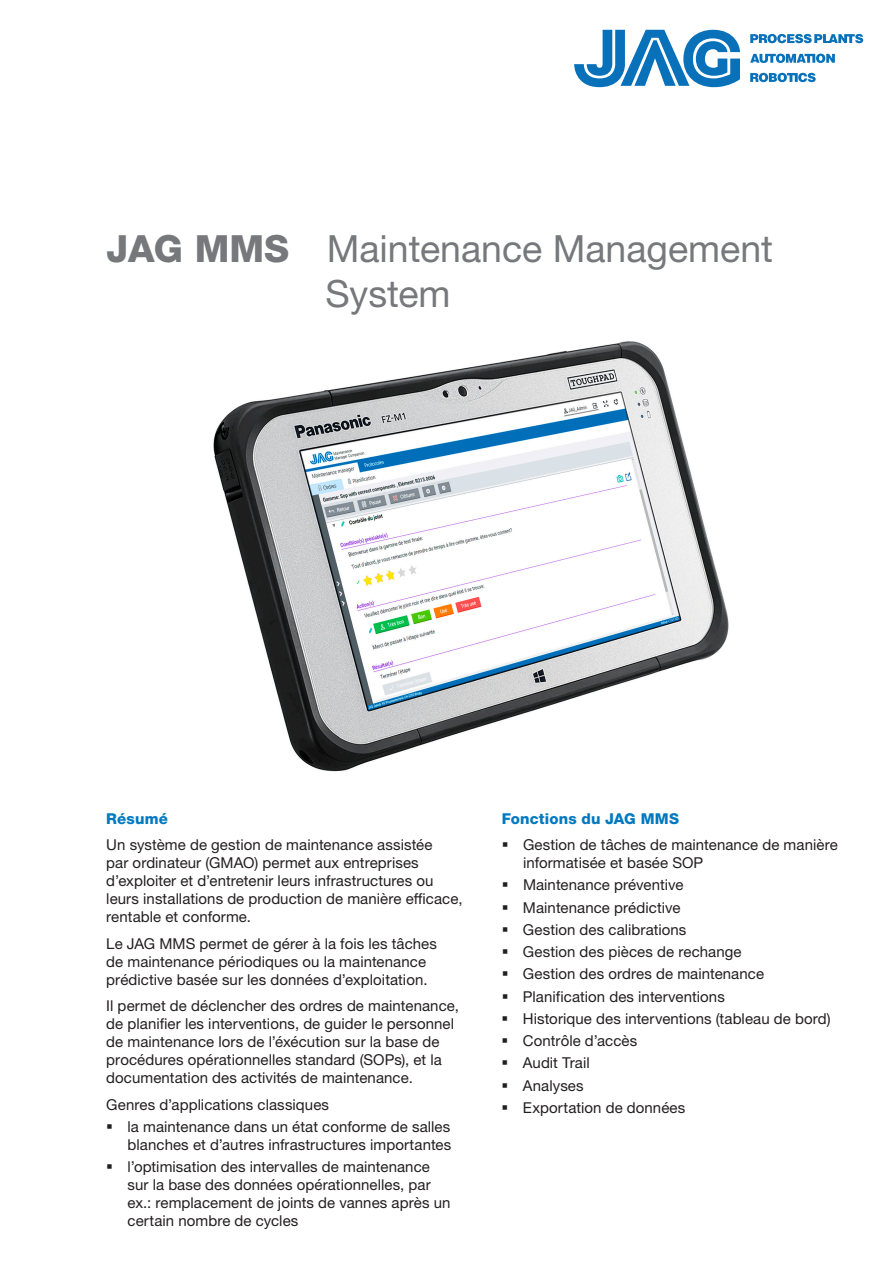
<style>
.page{position:relative;width:893px;height:1263px;background:#fff}
.page>*{position:absolute;margin:0;border:0;box-sizing:border-box;transform-origin:0 0}
.t1{font:37.5px/45px "Helvetica Neue LTW1 G";color:#76787b}
.t2{font:15px/18px "Helvetica Neue LTW1 G";letter-spacing:.005em;color:#231f20}
.t3{font:800 15px "Helvetica Neue LTW1 G";letter-spacing:.01em;color:#0079c0}
.s1{font-weight:800}
</style>
<div class="page">
<svg style="left:574px;top:30px;width:166px;height:57px"></svg>
<svg style="left:750px;top:34px;width:113px;height:9px"></svg>
<svg style="left:750px;top:54px;width:85px;height:9px"></svg>
<svg style="left:750px;top:73px;width:66px;height:9px"></svg>
<img style="left:213px;top:341px;width:516px;height:431px">
<h1 class="t1" style="left:325px;top:226px;width:449px;text-indent:-219px"><span class="s1">JAG MMS</span> Maintenance Management<br>System</h1>
<p class="t3" style="left:106px;top:809px;width:63px">Résumé</p>
<p class="t2" style="left:106px;top:836px;width:358px">Un système de gestion de maintenance assistée<br>par ordinateur (GMAO) permet aux entreprises d’exploiter et d’entretenir leurs infrastructures ou leurs installations de production de manière efficace, rentable et conforme.</p>
<p class="t2" style="left:106px;top:934px;width:332px">Le JAG MMS permet de gérer à la fois les tâches de maintenance périodiques ou la maintenance prédictive basée sur les données d’exploitation.</p>
<p class="t2" style="left:106px;top:997px;width:354px">Il permet de déclencher des ordres de maintenance, de planifier les interventions, de guider le personnel de maintenance lors de l’éxécution sur la base de procédures opérationnelles standard (SOPs), et la documentation des activités de maintenance.</p>
<p class="t2" style="left:128px;top:1093px;width:324px;line-height:22.2px;text-indent:-21px">Genres d’applications classiques<br>la maintenance dans un état conforme de salles</p>
<p class="t2" style="left:128px;top:1133px;width:325px;line-height:22.2px">blanches et d’autres infrastructures importantes l’optimisation des intervalles de maintenance</p>
<p class="t2" style="left:128px;top:1176px;width:324px">sur la base des données opérationnelles, par ex.: remplacement de joints de vannes après un certain nombre de cycles</p>
<p class="t3" style="left:502px;top:809px;width:179px">Fonctions du JAG MMS</p>
<p class="t2" style="left:523px;top:836px;width:316px">Gestion de tâches de maintenance de manière informatisée et basée SOP</p>
<p class="t2" style="left:523px;top:874px;width:309px;line-height:22.2px">Maintenance préventive<br>Maintenance prédictive<br>Gestion des calibrations<br>Gestion des pièces de rechange<br>Gestion des ordres de maintenance<br>Planification des interventions<br>Historique des interventions (tableau de bord)<br>Contrôle d’accès<br>Audit Trail<br>Analyses<br>Exportation de données</p>
</div>
